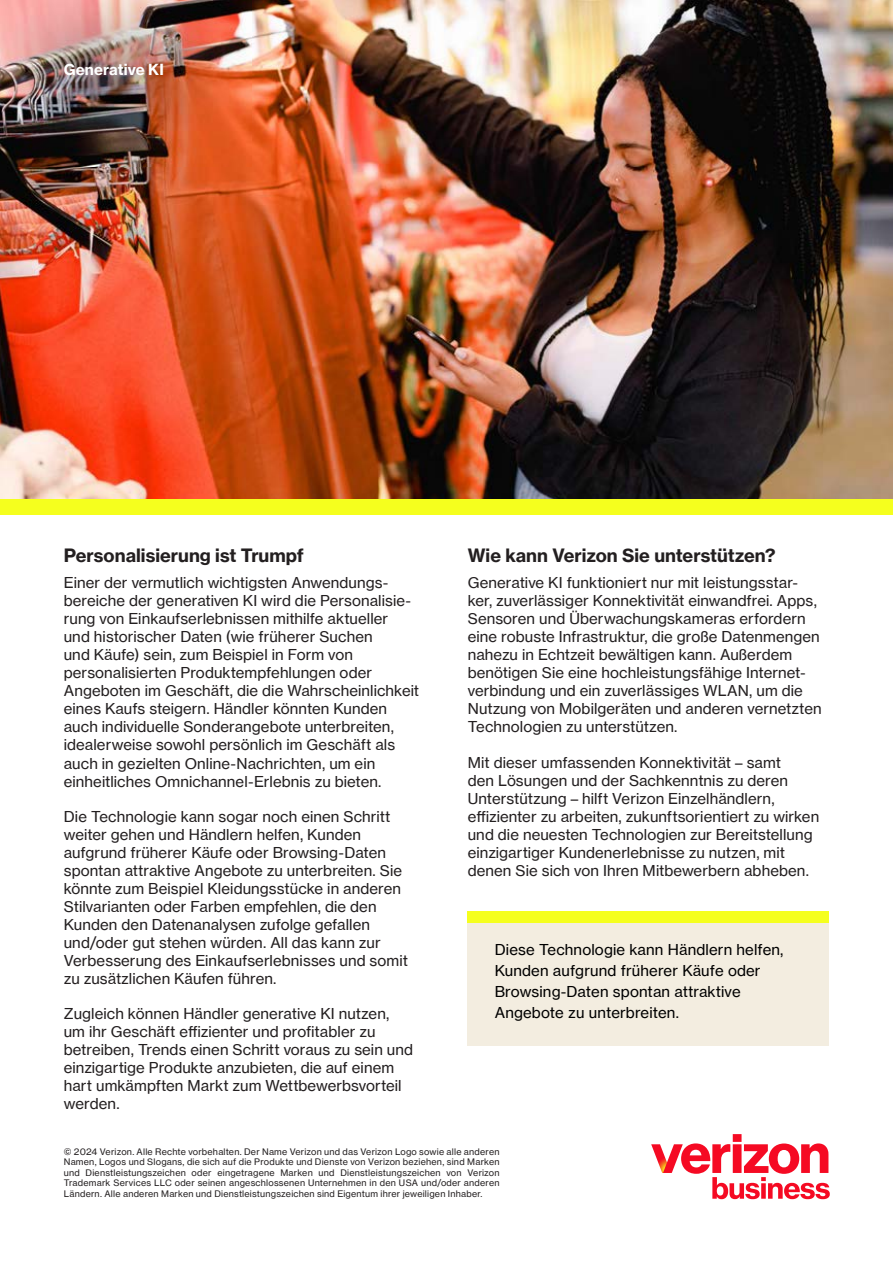
<style>
.page{position:relative;width:893px;height:1263px;background:#fff}
.page>*{position:absolute;margin:0;border:0;box-sizing:border-box;transform-origin:0 0}
.t1{font:700 18px "Verizon NHGTX";color:#231f20}
.t2{font:15px/18px "Verizon NHGTX";letter-spacing:.005em;color:#231f20}
.t3{font:15px/21px "Verizon NHGTX";letter-spacing:.01em;color:#000}
.t4{font:700 15px "Verizon NHGTX";letter-spacing:.005em;color:#fff}
.t5{font:9px/10.5px "Verizon NHGTX";letter-spacing:.025em;color:#231f20;text-align:justify}
</style>
<div class="page">
<img style="left:0;top:0;width:893px;height:499px">
<div style="left:0;top:499px;width:893px;height:15px;background:#f5ff1e"></div>
<img style="left:0;top:0;width:252px;height:166px">
<svg style="left:651px;top:1134px;width:179px;height:65px"></svg>
<div style="left:468px;top:917px;width:361px;height:128px;background:#f3ede0"></div>
<div style="left:468px;top:912px;width:361px;height:11px;background:#f5ff1e"></div>
<p class="t4" style="left:64px;top:60px;width:102px">Generative KI</p>
<p class="t1" style="left:64px;top:544px;width:242px">Personalisierung ist Trumpf</p>
<p class="t2" style="left:64px;top:574px;width:357px">Einer der vermutlich wichtigsten Anwendungs&shy;bereiche der generativen KI wird die Personalisie&shy;rung von Einkaufserlebnissen mithilfe aktueller<br>und historischer Daten (wie früherer Suchen<br>und Käufe) sein, zum Beispiel in Form von personalisierten Produktempfehlungen oder Angeboten im Geschäft, die die Wahrscheinlichkeit eines Kaufs steigern. Händler könnten Kunden auch individuelle Sonderangebote unterbreiten, idealerweise sowohl persönlich im Geschäft als auch in gezielten Online-Nachrichten, um ein einheitliches Omnichannel-Erlebnis zu bieten.</p>
<p class="t2" style="left:64px;top:807px;width:346px">Die Technologie kann sogar noch einen Schritt weiter gehen und Händlern helfen, Kunden aufgrund früherer Käufe oder Browsing-Daten spontan attraktive Angebote zu unterbreiten. Sie könnte zum Beispiel Kleidungsstücke in anderen Stilvarianten oder Farben empfehlen, die den Kunden den Datenanalysen zufolge gefallen und/oder gut stehen würden. All das kann zur Verbesserung des Einkaufserlebnisses und somit zu zusätzlichen Käufen führen.</p>
<p class="t2" style="left:64px;top:1004px;width:351px">Zugleich können Händler generative KI nutzen, um ihr Geschäft effizienter und profitabler zu betreiben, Trends einen Schritt voraus zu sein und einzigartige Produkte anzubieten, die auf einem hart umkämpften Markt zum Wettbewerbsvorteil werden.</p>
<p class="t1" style="left:468px;top:544px;width:309px">Wie kann Verizon Sie unterstützen?</p>
<p class="t2" style="left:468px;top:574px;width:355px">Generative KI funktioniert nur mit leistungsstar&shy;ker, zuverlässiger Konnektivität einwandfrei. Apps, Sensoren und Überwachungskameras erfordern eine robuste Infrastruktur, die große Datenmengen nahezu in Echtzeit bewältigen kann. Außerdem benötigen Sie eine hochleistungsfähige Internet&shy;verbindung und ein zuverlässiges WLAN, um die Nutzung von Mobilgeräten und anderen vernetzten Technologien zu unterstützen.</p>
<p class="t2" style="left:468px;top:753px;width:353px">Mit dieser umfassenden Konnektivität – samt<br>den Lösungen und der Sachkenntnis zu deren Unterstützung – hilft Verizon Einzelhändlern, effizienter zu arbeiten, zukunftsorientiert zu wirken und die neuesten Technologien zur Bereitstellung einzigartiger Kundenerlebnisse zu nutzen, mit denen Sie sich von Ihren Mitbewerbern abheben.</p>
<p class="t3" style="left:495px;top:939px;width:290px">Diese Technologie kann Händlern helfen, Kunden aufgrund früherer Käufe oder Browsing-Daten spontan attraktive Angebote zu unterbreiten.</p>
<p class="t5" style="left:64px;top:1146px;width:437px">© 2024 Verizon. Alle Rechte vorbehalten. Der Name Verizon und das Verizon Logo sowie alle anderen Namen, Logos und Slogans, die sich auf die Produkte und Dienste von Verizon beziehen, sind Marken und Dienstleistungszeichen oder eingetragene Marken und Dienstleistungszeichen von Verizon Trademark Services LLC oder seinen angeschlossenen Unternehmen in den USA und/oder anderen Ländern. Alle anderen Marken und Dienstleistungszeichen sind Eigentum ihrer jeweiligen Inhaber.</p>
</div>
